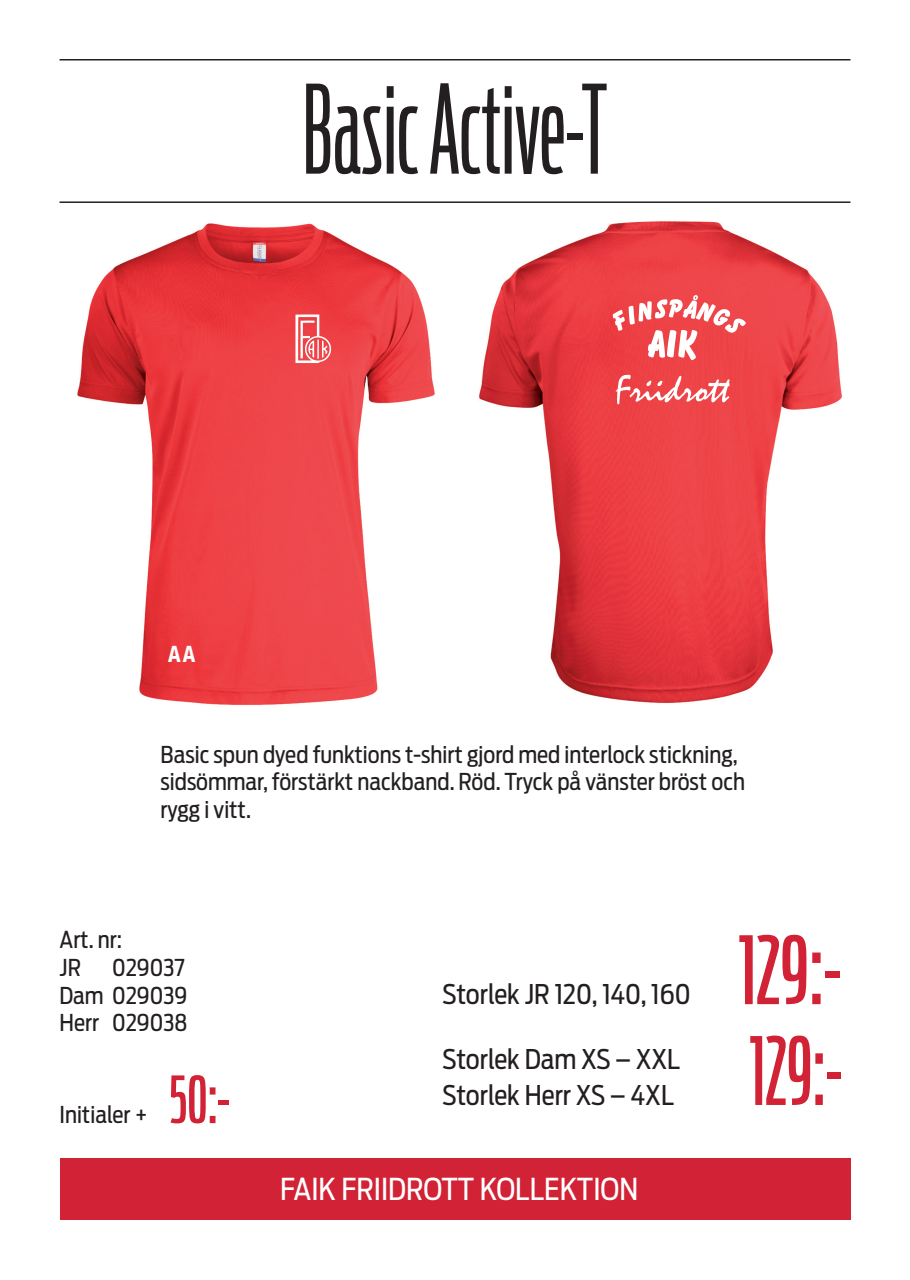
<style>
.page{position:relative;width:910px;height:1280px;background:#fff}
.page>*{position:absolute;margin:0;border:0;box-sizing:border-box;transform-origin:0 0}
.t1{font:300 121.5px "Antenna Comp";color:#231f20}
.t2{font:93px "Antenna Comp";letter-spacing:-.005em;color:#d22235;scale:1.12 1}
.t3{font:93px "Antenna Comp";letter-spacing:-.005em;color:#d22235}
.t4{font:64.35px "Antenna Comp";color:#d22235;scale:1.12 1}
.t5{font:30px "Antenna Cond";color:#fff}
.t6{font:27px/36px "Antenna Cond";color:#231f20}
.t7{font:23.1px/27.8px "Antenna Cond";color:#231f20}
.t8{font:700 condensed 22.5px "Helvetica Neue";color:#fff}
</style>
<div class="page">
<hr style="left:60px;top:59px;width:790px;height:1px;background:#231f20">
<hr style="left:60px;top:201px;width:790px;height:2px;background:#231f20">
<div style="left:60px;top:1158px;width:790px;height:62px;background:#d22235"></div>
<img style="left:77px;top:223px;width:358px;height:482px">
<img style="left:479px;top:221px;width:363px;height:482px">
<img style="left:292px;top:311px;width:44px;height:56px">
<svg style="left:613px;top:295px;width:133px;height:65px"></svg>
<svg style="left:616px;top:375px;width:114px;height:29px"></svg>
<h1 class="t1" style="left:302px;top:64px;width:307px">Basic Active-T</h1>
<p class="t8" style="left:168px;top:635px;width:29px">AA</p>
<p class="t7" style="left:161px;top:740px;width:586px">Basic spun dyed funktions t-shirt gjord med interlock stickning, sidsömmar, förstärkt nackband. Röd. Tryck på vänster bröst och rygg i vitt.</p>
<p class="t7" style="left:60px;top:926px;width:64px">Art. nr:<br>JR</p>
<p class="t7" style="left:60px;top:954px;width:130px;text-indent:53px">029037<br>Dam 029039<br>Herr 029038</p>
<p class="t7" style="left:60px;top:1101px;width:90px">Initialer +</p>
<h3 class="t4" style="left:170px;top:1064px;width:56px">50:-</h3>
<p class="t6" style="left:442px;top:976px;width:250px">Storlek JR 120, 140, 160</p>
<p class="t6" style="left:442px;top:1041px;width:240px">Storlek Dam XS – XXL<br>Storlek Herr XS – 4XL</p>
<p class="t5" style="left:280px;top:1172px;width:360px">FAIK FRIIDROTT KOLLEKTION</p>
<h2 class="t2" style="left:738px;top:919px;width:94px">129:-</h2>
<h2 class="t3" style="left:749px;top:1020px;width:94px">129:-</h2>
</div>
